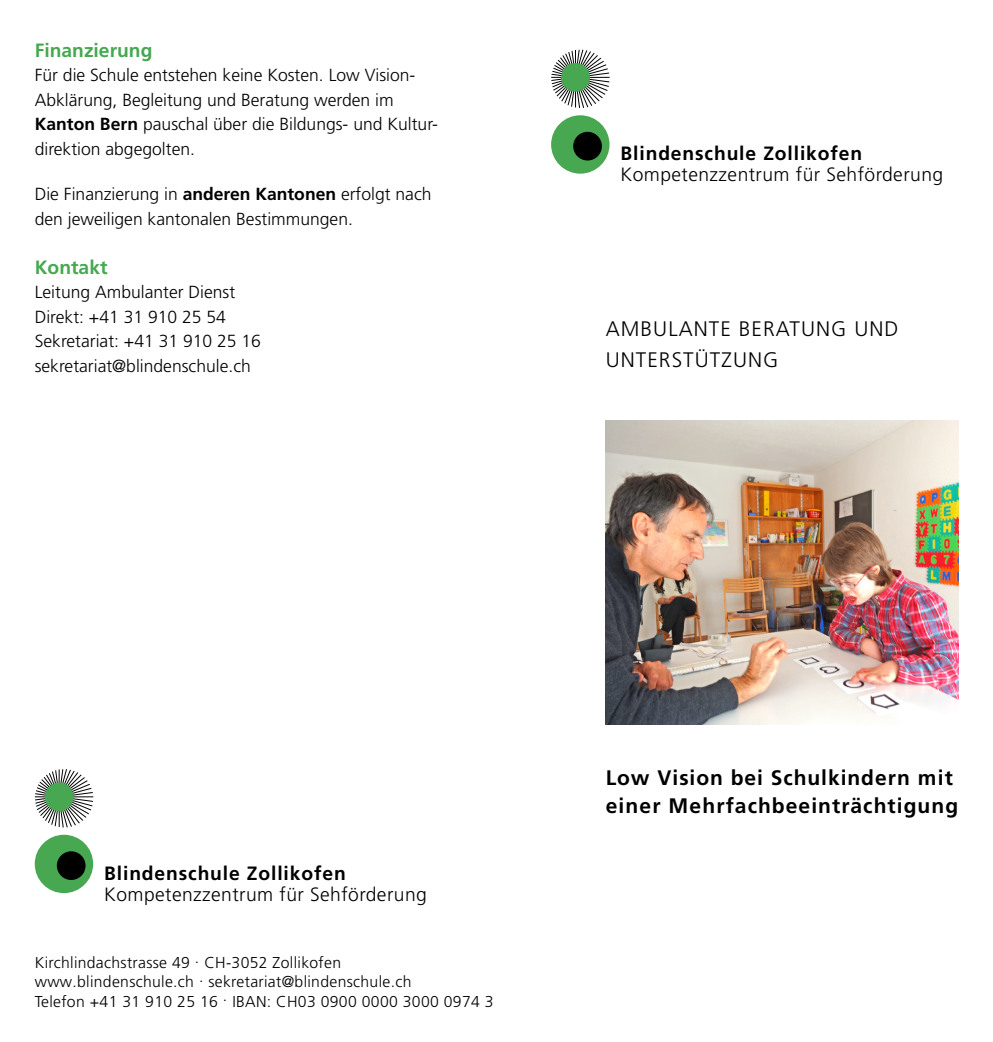
<style>
.page{position:relative;width:993px;height:1042px;background:#fff}
.page>*{position:absolute;margin:0;border:0;box-sizing:border-box;transform-origin:0 0}
.t1{font:700 21px/28px "Frutiger LT Pro";letter-spacing:.05em;color:#000}
.t2{font:300 21px/31.5px "Frutiger LT Pro";letter-spacing:.05em;color:#000}
.t3{font:300 19.25px "Frutiger LT Pro";letter-spacing:.02em;color:#000}
.t4{font:700 19.25px "Frutiger LT Pro";letter-spacing:.045em;color:#000}
.t5{font:700 19.25px "Frutiger LT Pro";color:#47a851}
.t6{font:300 17.5px/24.5px "Frutiger LT Pro";color:#000}
.t7{font:300 15.75px/19.2px "Frutiger LT Pro";letter-spacing:.02em;color:#000}
.s1{font-weight:700}
</style>
<div class="page">
<img style="left:605px;top:421px;width:352px;height:303px">
<div style="left:551px;top:115px;width:58px;height:59px;background:#47a851;border-radius:50%"></div>
<div style="left:573px;top:132px;width:28px;height:28px;background:#000;border-radius:50%"></div>
<svg style="left:551px;top:49px;width:59px;height:59px"></svg>
<div style="left:561px;top:63px;width:28px;height:29px;background:#47a851;border-radius:50%"></div>
<div style="left:35px;top:835px;width:58px;height:58px;background:#47a851;border-radius:50%"></div>
<div style="left:57px;top:851px;width:28px;height:29px;background:#000;border-radius:50%"></div>
<svg style="left:34px;top:769px;width:60px;height:59px"></svg>
<div style="left:45px;top:782px;width:28px;height:29px;background:#47a851;border-radius:50%"></div>
<p class="t5" style="left:35px;top:39px;width:119px">Finanzierung</p>
<p class="t6" style="left:35px;top:63px;width:404px">Für die Schule entstehen keine Kosten. Low Vision-Abklärung, Begleitung und Beratung werden im <span class="s1">Kanton Bern</span> pauschal über die Bildungs- und Kultur&shy;direktion abgegolten.</p>
<p class="t6" style="left:35px;top:182px;width:398px">Die Finanzierung in <span class="s1">anderen Kantonen</span> erfolgt nach den jeweiligen kantonalen Bestimmungen.</p>
<p class="t5" style="left:35px;top:256px;width:74px">Kontakt</p>
<p class="t6" style="left:35px;top:280px;width:228px">Leitung Ambulanter Dienst<br>Direkt: +41 31 910 25 54<br>Sekretariat: +41 31 910 25 16 sekretariat@blindenschule.ch</p>
<p class="t4" style="left:620px;top:142px;width:243px">Blindenschule Zollikofen</p>
<p class="t3" style="left:620px;top:163px;width:324px">Kompetenzzentrum für Sehförderung</p>
<p class="t2" style="left:605px;top:313px;width:294px">AMBULANTE BERATUNG UND<br>UNTERSTÜTZUNG</p>
<p class="t4" style="left:104px;top:861px;width:243px">Blindenschule Zollikofen</p>
<p class="t3" style="left:104px;top:883px;width:324px">Kompetenzzentrum für Sehförderung</p>
<p class="t7" style="left:35px;top:953px;width:460px">Kirchlindachstrasse 49 . CH-3052 Zollikofen www.blindenschule.ch . sekretariat@blindenschule.ch<br>Telefon +41 31 910 25 16 . IBAN: CH03 0900 0000 3000 0974 3</p>
<p class="t1" style="left:605px;top:763px;width:354px">Low Vision bei Schulkindern mit einer Mehrfachbeeinträchtigung</p>
</div>
